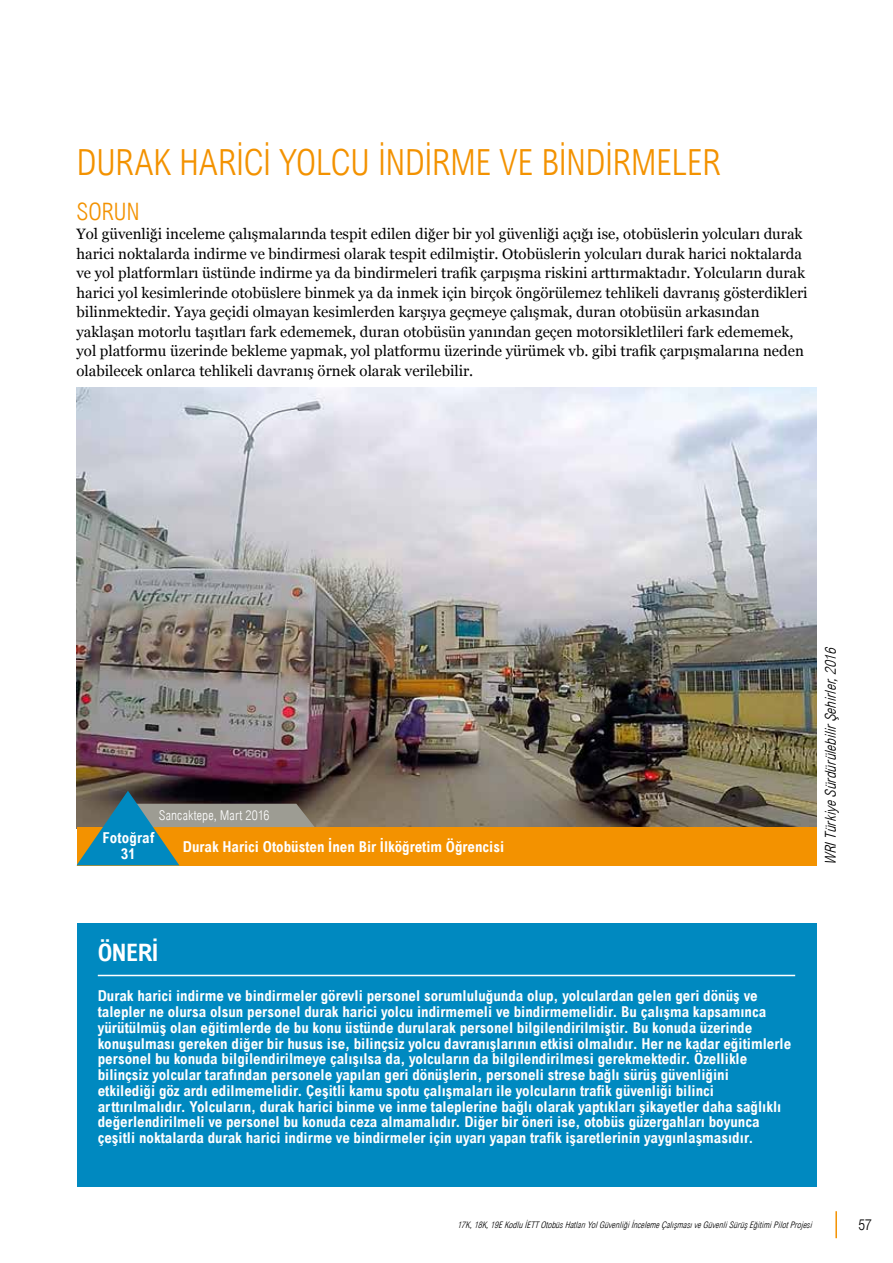
<style>
.page{position:relative;width:893px;height:1263px;background:#fff}
.page>*{position:absolute;margin:0;border:0;box-sizing:border-box;transform-origin:0 0}
.t1{font:300 condensed 36px "Arial MT Std";letter-spacing:-.015em;color:#f39200}
.t2{font:300 condensed 24px "Arial MT Std";letter-spacing:-.01em;color:#f39200}
.t3{font:700 condensed 24px "Arial MT Std";letter-spacing:-.02em;color:#fff}
.t4{font:700 condensed 15px/15.8px "Arial MT Std";color:#fff}
.t5{font:15px/19.5px "Georgia";color:#000}
.t6{font:italic 300 condensed 15px "Arial MT Std";color:#000}
.t7{font:300 condensed 15px "Arial MT Std";color:#000}
.t8{font:300 condensed 13.5px "Arial MT Std";letter-spacing:.01em;color:#fff}
.t9{font:italic 300 condensed 9px "Arial MT Std";color:#000}
</style>
<div class="page">
<hr style="left:835px;top:1211px;width:2px;height:27px;background:#f39200">
<img style="left:77px;top:387px;width:739px;height:440px">
<div style="left:77px;top:923px;width:739px;height:263px;background:#0089c0"></div>
<hr style="left:98px;top:975px;width:697px;height:1px;background:#fff">
<div style="left:77px;top:827px;width:739px;height:38px;background:#f39200"></div>
<svg style="left:77px;top:791px;width:238px;height:74px"></svg>
<h1 class="t1" style="left:77px;top:142px;width:645px">DURAK HARİCİ YOLCU İNDİRME VE BİNDİRMELER</h1>
<h2 class="t2" style="left:77px;top:197px;width:65px">SORUN</h2>
<p class="t5" style="left:77px;top:223px;width:732px">Yol güvenliği inceleme çalışmalarında tespit edilen diğer bir yol güvenliği açığı ise, otobüslerin yolcuları durak harici noktalarda indirme ve bindirmesi olarak tespit edilmiştir. Otobüslerin yolcuları durak harici noktalarda ve yol platformları üstünde indirme ya da bindirmeleri trafik çarpışma riskini arttırmaktadır. Yolcuların durak harici yol kesimlerinde otobüslere binmek ya da inmek için birçok öngörülemez tehlikeli davranış gösterdikleri bilinmektedir. Yaya geçidi olmayan kesimlerden karşıya geçmeye çalışmak, duran otobüsün arkasından yaklaşan motorlu taşıtları fark edememek, duran otobüsün yanından geçen motorsikletlileri fark edememek, yol platformu üzerinde bekleme yapmak, yol platformu üzerinde yürümek vb. gibi trafik çarpışmalarına neden olabilecek onlarca tehlikeli davranış örnek olarak verilebilir.</p>
<p class="t8" style="left:159px;top:808px;width:112px">Sancaktepe, Mart 2016</p>
<p class="t4" style="left:102px;top:830px;width:53px;text-align:center">Fotoğraf<br>31</p>
<p class="t4" style="left:183px;top:838px;width:323px">Durak Harici Otobüsten İnen Bir İlköğretim Öğrencisi</p>
<h2 class="t3" style="left:98px;top:939px;width:59px">ÖNERI</h2>
<p class="t4" style="left:98px;top:988px;width:695px">Durak harici indirme ve bindirmeler görevli personel sorumluluğunda olup, yolculardan gelen geri dönüş ve talepler ne olursa olsun personel durak harici yolcu indirmemeli ve bindirmemelidir. Bu çalışma kapsamınca yürütülmüş olan eğitimlerde de bu konu üstünde durularak personel bilgilendirilmiştir. Bu konuda üzerinde konuşulması gereken diğer bir husus ise, bilinçsiz yolcu davranışlarının etkisi olmalıdır. Her ne kadar eğitimlerle personel bu konuda bilgilendirilmeye çalışılsa da, yolcuların da bilgilendirilmesi gerekmektedir. Özellikle bilinçsiz yolcular tarafından personele yapılan geri dönüşlerin, personeli strese bağlı sürüş güvenliğini<br>etkilediği göz ardı edilmemelidir. Çeşitli kamu spotu çalışmaları ile yolcuların trafik güvenliği bilinci arttırılmalıdır. Yolcuların, durak harici binme ve inme taleplerine bağlı olarak yaptıkları şikayetler daha sağlıklı değerlendirilmeli ve personel bu konuda ceza almamalıdır. Diğer bir öneri ise, otobüs güzergahları boyunca çeşitli noktalarda durak harici indirme ve bindirmeler için uyarı yapan trafik işaretlerinin yaygınlaşmasıdır.</p>
<p class="t6" style="left:822px;top:865px;width:223px;rotate:-90deg">WRITürkiyeSürdürülebilirŞehirler,2016</p>
<p class="t9" style="left:457px;top:1220px;width:359px">17K,18K,19EKodluİETTOtobüsHatlarıYolGüvenliğiİncelemeÇalışmasıveGüvenliSürüşEğitimiPilotProjesi</p>
<p class="t7" style="left:858px;top:1216px;width:15px">57</p>
</div>
